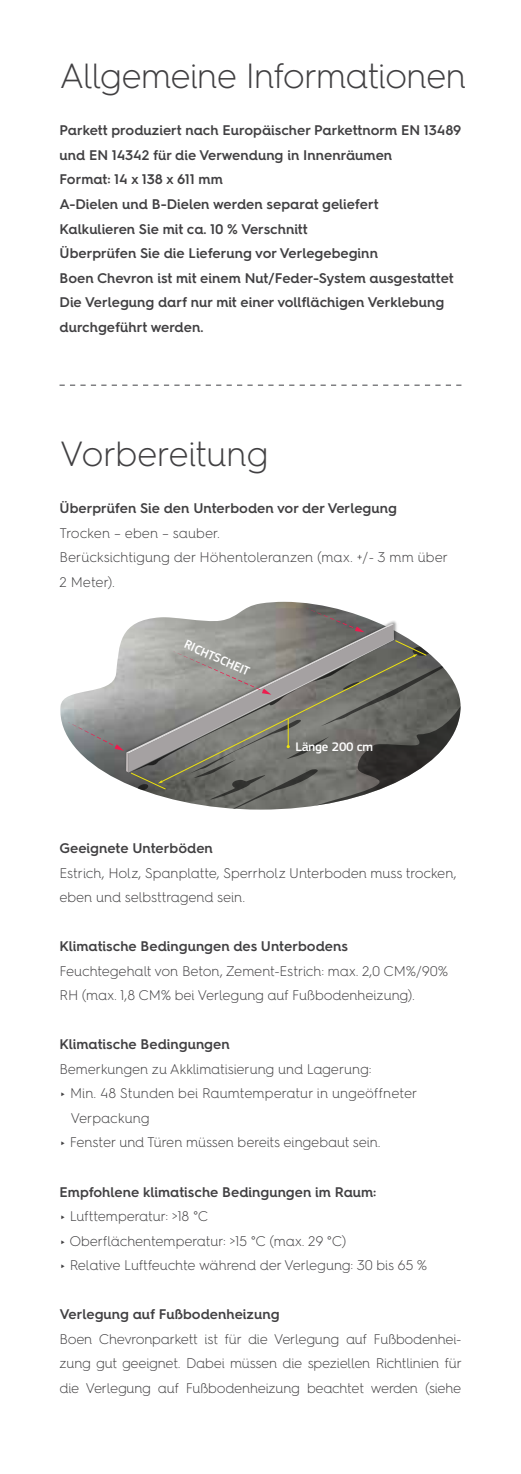
<style>
.page{position:relative;width:521px;height:1474px;background:#fff}
.page>*{position:absolute;margin:0;border:0;box-sizing:border-box;transform-origin:0 0}
.t1{font:300 35px "Hurme Geometric Sans 4";letter-spacing:-.025em;color:#414042}
.t2{font:300 14px/24.5px "Hurme Geometric Sans 4";letter-spacing:-.01em;color:#414042}
.t3{font:600 14px/24.5px "Hurme Geometric Sans 4";color:#414042}
.t4{font:500 12.78px "PF Square Sans Pro";letter-spacing:-.01em;color:#fff}
</style>
<div class="page">
<svg style="left:60px;top:384px;width:401px;height:2px"></svg>
<img style="left:60px;top:602px;width:351px;height:135px">
<svg style="left:307px;top:608px;width:57px;height:10px"></svg>
<img style="left:124px;top:618px;width:275px;height:22px">
<svg style="left:129px;top:624px;width:265px;height:16px;background:#959390"></svg>
<svg style="left:68px;top:640px;width:392px;height:169px"></svg>
<h1 class="t1" style="left:60px;top:52px;width:408px">Allgemeine Informationen</h1>
<p class="t3" style="left:60px;top:118px;width:403px">Parkett produziert nach Europäischer Parkettnorm EN 13489 und EN 14342 für die Verwendung in Innenräumen<br>Format: 14 x 138 x 611 mm<br>A-Dielen und B-Dielen werden separat geliefert<br>Kalkulieren Sie mit ca. 10 % Verschnitt<br>Überprüfen Sie die Lieferung vor Verlegebeginn<br>Boen Chevron ist mit einem Nut/Feder-System ausgestattet Die Verlegung darf nur mit einer vollflächigen Verklebung durchgeführt werden.</p>
<h1 class="t1" style="left:60px;top:430px;width:210px">Vorbereitung</h1>
<p class="t3" style="left:60px;top:496px;width:339px">Überprüfen Sie den Unterboden vor der Verlegung</p>
<p class="t2" style="left:60px;top:520px;width:390px">Trocken – eben – sauber.<br>Berücksichtigung der Höhentoleranzen (max. +/- 3 mm über<br>2 Meter).</p>
<p class="t4" style="left:188px;top:636px;width:72px;rotate:24deg">RICHTSCHEIT</p>
<p class="t4" style="left:295px;top:739px;width:79px">Länge 200 cm</p>
<p class="t3" style="left:60px;top:836px;width:155px">Geeignete Unterböden</p>
<p class="t2" style="left:60px;top:860px;width:399px">Estrich, Holz, Spanplatte, Sperrholz Unterboden muss trocken, eben und selbsttragend sein.</p>
<p class="t3" style="left:60px;top:934px;width:290px">Klimatische Bedingungen des Unterbodens</p>
<p class="t2" style="left:60px;top:958px;width:390px">Feuchtegehalt von Beton, Zement-Estrich: max. 2,0 CM%/90%<br>RH (max. 1,8 CM% bei Verlegung auf Fußbodenheizung).</p>
<p class="t3" style="left:60px;top:1032px;width:172px">Klimatische Bedingungen</p>
<p class="t2" style="left:60px;top:1056px;width:313px">Bemerkungen zu Akklimatisierung und Lagerung:</p>
<p class="t2" style="left:60px;top:1081px;width:359px">► Min. 48 Stunden bei Raumtemperatur in ungeöffneter</p>
<p class="t2" style="left:70px;top:1105px;width:81px">Verpackung</p>
<p class="t2" style="left:60px;top:1130px;width:323px">► Fenster und Türen müssen bereits eingebaut sein.</p>
<p class="t3" style="left:60px;top:1179px;width:318px">Empfohlene klimatische Bedingungen im Raum:</p>
<p class="t2" style="left:60px;top:1203px;width:369px">► Lufttemperatur: &gt;18 °C<br>► Oberflächentemperatur: &gt;15 °C (max. 29 °C)<br>► Relative Luftfeuchte während der Verlegung: 30 bis 65 %</p>
<p class="t3" style="left:60px;top:1301px;width:221px">Verlegung auf Fußbodenheizung</p>
<p class="t2" style="left:60px;top:1326px;width:404px;text-align:justify">Boen Chevronparkett ist für die Verlegung auf Fußbodenhei&shy;zung gut geeignet. Dabei müssen die speziellen Richtlinien für die Verlegung auf Fußbodenheizung beachtet werden (siehe</p>
</div>
